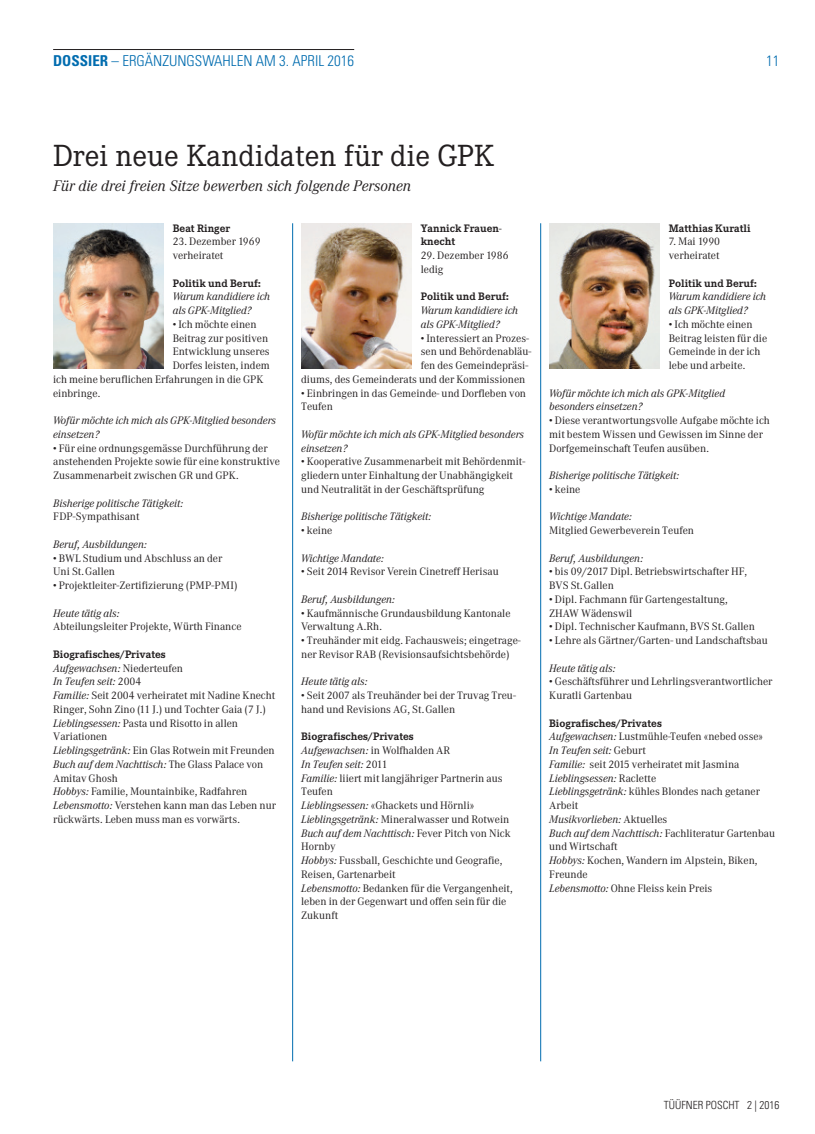
<style>
.page{position:relative;width:815px;height:1134px;background:#fff}
.page>*{position:absolute;margin:0;border:0;box-sizing:border-box;transform-origin:0 0}
.t1{font:30px "Corporate EBQ";color:#231f20}
.t2{font:italic 15px "Corporate ABQ";color:#231f20}
.t3{font:300 condensed 15px "Univers LT Std";color:#006caf}
.t4{font:300 condensed 11.25px "Univers LT Std";color:#231f20}
.t5{font:10.62px/13.8px "Corporate ABQ";color:#231f20}
.t6{font:italic 10.62px/13.8px "Corporate ABQ";color:#231f20}
.t7{font:700 10.62px/13.8px "Corporate EBQ";color:#231f20}
.s1{font-weight:700}
.s2{font-style:italic}
</style>
<div class="page">
<img style="left:549px;top:223px;width:111px;height:146px">
<img style="left:53px;top:223px;width:111px;height:146px">
<img style="left:301px;top:223px;width:111px;height:146px">
<hr style="left:292px;top:223px;width:1px;height:838px;background:#006caf">
<hr style="left:540px;top:223px;width:1px;height:838px;background:#006caf">
<hr style="left:53px;top:49px;width:301px;height:1px;background:#231f20">
<h2 class="t3" style="left:53px;top:55px;width:303px"><span class="s1">DOSSIER</span> – ERGÄNZUNGSWAHLEN AM 3. APRIL 2016</h2>
<h2 class="t3" style="left:766px;top:55px;width:15px">11</h2>
<h1 class="t1" style="left:53px;top:144px;width:442px">Drei neue Kandidaten für die GPK</h1>
<h2 class="t2" style="left:53px;top:177px;width:360px">Für die drei freien Sitze bewerben sich folgende Personen</h2>
<p class="t7" style="left:173px;top:221px;width:59px">Beat Ringer</p>
<p class="t5" style="left:173px;top:236px;width:89px">23. Dezember 1969 verheiratet</p>
<p class="t7" style="left:173px;top:276px;width:89px">Politik und Beruf:</p>
<p class="t6" style="left:173px;top:290px;width:99px">Warum kandidiere ich als GPK-Mitglied?</p>
<p class="t5" style="left:173px;top:318px;width:85px">• Ich möchte einen</p>
<p class="t5" style="left:173px;top:332px;width:97px">Beitrag zur positiven</p>
<p class="t5" style="left:173px;top:346px;width:98px">Entwicklung unseres</p>
<p class="t5" style="left:173px;top:360px;width:99px">Dorfes leisten, indem</p>
<p class="t5" style="left:53px;top:373px;width:212px">ich meine beruflichen Erfahrungen in die GPK</p>
<p class="t5" style="left:53px;top:387px;width:49px">einbringe.</p>
<p class="t6" style="left:53px;top:414px;width:224px">Wofür möchte ich mich als GPK-Mitglied besonders einsetzen?</p>
<p class="t5" style="left:53px;top:442px;width:228px">• Für eine ordnungsgemässe Durchführung der anstehenden Projekte sowie für eine konstruktive<br>Zusammenarbeit zwischen GR und GPK.</p>
<p class="t6" style="left:53px;top:496px;width:132px">Bisherige politische Tätigkeit:</p>
<p class="t5" style="left:53px;top:511px;width:88px">FDP-Sympathisant</p>
<p class="t6" style="left:53px;top:537px;width:95px">Beruf, Ausbildungen:</p>
<p class="t5" style="left:53px;top:552px;width:171px">• BWL Studium und Abschluss an der<br>Uni St.Gallen</p>
<p class="t5" style="left:53px;top:580px;width:186px">• Projektleiter-Zertifizierung (PMP-PMI)</p>
<p class="t6" style="left:53px;top:606px;width:68px">Heute tätig als:</p>
<p class="t5" style="left:53px;top:621px;width:190px">Abteilungsleiter Projekte, Würth Finance</p>
<p class="t7" style="left:53px;top:647px;width:114px">Biografisches/Privates</p>
<p class="t5" style="left:53px;top:662px;width:224px"><span class="s2">Aufgewachsen:</span> Niederteufen<br><span class="s2">In Teufen seit:</span> 2004<br><span class="s2">Familie:</span> Seit 2004 verheiratet mit Nadine Knecht Ringer, Sohn Zino (11 J.) und Tochter Gaia (7 J.)<br><span class="s2">Lieblingsessen:</span> Pasta und Risotto in allen Variationen<br><span class="s2">Lieblingsgetränk:</span> Ein Glas Rotwein mit Freunden <span class="s2">Buch auf dem Nachttisch:</span> The Glass Palace von Amitav Ghosh<br><span class="s2">Hobbys:</span> Familie, Mountainbike, Radfahren <span class="s2">Lebensmotto:</span> Verstehen kann man das Leben nur rückwärts. Leben muss man es vorwärts.</p>
<p class="t7" style="left:421px;top:221px;width:82px">Yannick Frauen&shy;knecht</p>
<p class="t5" style="left:421px;top:250px;width:89px">29. Dezember 1986 ledig</p>
<p class="t7" style="left:421px;top:290px;width:89px">Politik und Beruf:</p>
<p class="t6" style="left:421px;top:303px;width:99px">Warum kandidiere ich als GPK-Mitglied?</p>
<p class="t5" style="left:421px;top:332px;width:110px">• Interessiert an Prozes-</p>
<p class="t5" style="left:421px;top:346px;width:112px">sen und Behördenabläu-</p>
<p class="t5" style="left:421px;top:360px;width:109px">fen des Gemeindepräsi-</p>
<p class="t5" style="left:301px;top:373px;width:226px">diums, des Gemeinderats und der Kommissionen</p>
<p class="t5" style="left:301px;top:387px;width:226px">• Einbringen in das Gemeinde- und Dorfleben von<br>Teufen</p>
<p class="t6" style="left:301px;top:427px;width:224px">Wofür möchte ich mich als GPK-Mitglied besonders einsetzen?</p>
<p class="t5" style="left:301px;top:456px;width:225px">• Kooperative Zusammenarbeit mit Behördenmit&shy;gliedern unter Einhaltung der Unabhängigkeit und Neutralität in der Geschäftsprüfung</p>
<p class="t6" style="left:301px;top:510px;width:132px">Bisherige politische Tätigkeit:</p>
<p class="t5" style="left:301px;top:525px;width:33px">• keine</p>
<p class="t6" style="left:301px;top:551px;width:84px">Wichtige Mandate:</p>
<p class="t5" style="left:301px;top:566px;width:199px">• Seit 2014 Revisor Verein Cinetreff Herisau</p>
<p class="t6" style="left:301px;top:592px;width:95px">Beruf, Ausbildungen:</p>
<p class="t5" style="left:301px;top:607px;width:211px">• Kaufmännische Grundausbildung Kantonale<br>Verwaltung A.Rh.</p>
<p class="t5" style="left:301px;top:635px;width:221px">• Treuhänder mit eidg. Fachausweis; eingetrage&shy;ner Revisor RAB (Revisionsaufsichtsbehörde)</p>
<p class="t6" style="left:301px;top:675px;width:68px">Heute tätig als:</p>
<p class="t5" style="left:301px;top:690px;width:216px">• Seit 2007 als Treuhänder bei der Truvag Treu&shy;hand und Revisions AG, St.Gallen</p>
<p class="t7" style="left:301px;top:730px;width:114px">Biografisches/Privates</p>
<p class="t5" style="left:301px;top:745px;width:213px"><span class="s2">Aufgewachsen:</span> in Wolfhalden AR<br><span class="s2">In Teufen seit:</span> 2011<br><span class="s2">Familie:</span> liiert mit langjähriger Partnerin aus<br>Teufen<br><span class="s2">Lieblingsessen:</span> «Ghackets und Hörnli»<br><span class="s2">Lieblingsgetränk:</span> Mineralwasser und Rotwein<br><span class="s2">Buch auf dem Nachttisch:</span> Fever Pitch von Nick<br>Hornby<br><span class="s2">Hobbys:</span> Fussball, Geschichte und Geografie,<br>Reisen, Gartenarbeit<br><span class="s2">Lebensmotto:</span> Bedanken für die Vergangenheit, leben in der Gegenwart und offen sein für die<br>Zukunft</p>
<p class="t7" style="left:669px;top:221px;width:83px">Matthias Kuratli</p>
<p class="t5" style="left:669px;top:236px;width:53px">7. Mai 1990 verheiratet</p>
<p class="t7" style="left:669px;top:276px;width:89px">Politik und Beruf:</p>
<p class="t6" style="left:669px;top:290px;width:99px">Warum kandidiere ich als GPK-Mitglied?</p>
<p class="t5" style="left:669px;top:318px;width:100px">• Ich möchte einen<br>Beitrag leisten für die<br>Gemeinde in der ich lebe und arbeite.</p>
<p class="t6" style="left:549px;top:386px;width:177px">Wofür möchte ich mich als GPK-Mitglied besonders einsetzen?</p>
<p class="t5" style="left:549px;top:415px;width:222px">• Diese verantwortungsvolle Aufgabe möchte ich mit bestem Wissen und Gewissen im Sinne der<br>Dorfgemeinschaft Teufen ausüben.</p>
<p class="t6" style="left:549px;top:468px;width:132px">Bisherige politische Tätigkeit:</p>
<p class="t5" style="left:549px;top:483px;width:33px">• keine</p>
<p class="t6" style="left:549px;top:510px;width:84px">Wichtige Mandate:</p>
<p class="t5" style="left:549px;top:525px;width:146px">Mitglied Gewerbeverein Teufen</p>
<p class="t6" style="left:549px;top:551px;width:95px">Beruf, Ausbildungen:</p>
<p class="t5" style="left:549px;top:566px;width:199px">• bis 09/2017 Dipl. Betriebswirtschafter HF,<br>BVS St.Gallen</p>
<p class="t5" style="left:549px;top:593px;width:180px">• Dipl. Fachmann für Gartengestaltung,<br>ZHAW Wädenswil</p>
<p class="t5" style="left:549px;top:621px;width:207px">• Dipl. Technischer Kaufmann, BVS St.Gallen</p>
<p class="t5" style="left:549px;top:635px;width:220px">• Lehre als Gärtner/Garten- und Landschaftsbau</p>
<p class="t6" style="left:549px;top:661px;width:68px">Heute tätig als:</p>
<p class="t5" style="left:549px;top:676px;width:225px">• Geschäftsführer und Lehrlingsverantwortlicher<br>Kuratli Gartenbau</p>
<p class="t7" style="left:549px;top:716px;width:114px">Biografisches/Privates</p>
<p class="t5" style="left:549px;top:731px;width:227px"><span class="s2">Aufgewachsen:</span> Lustmühle-Teufen «nebed osse»<br><span class="s2">In Teufen seit:</span> Geburt<br><span class="s2">Familie:</span> seit 2015 verheiratet mit Jasmina<br><span class="s2">Lieblingsessen:</span> Raclette<br><span class="s2">Lieblingsgetränk:</span> kühles Blondes nach getaner<br>Arbeit<br><span class="s2">Musikvorlieben:</span> Aktuelles<br><span class="s2">Buch auf dem Nachttisch:</span> Fachliteratur Gartenbau und Wirtschaft<br><span class="s2">Hobbys:</span> Kochen, Wandern im Alpstein, Biken,<br>Freunde<br><span class="s2">Lebensmotto:</span> Ohne Fleiss kein Preis</p>
<p class="t4" style="left:664px;top:1101px;width:117px">TÜÜFNER POSCHT 2 | 2016</p>
</div>
